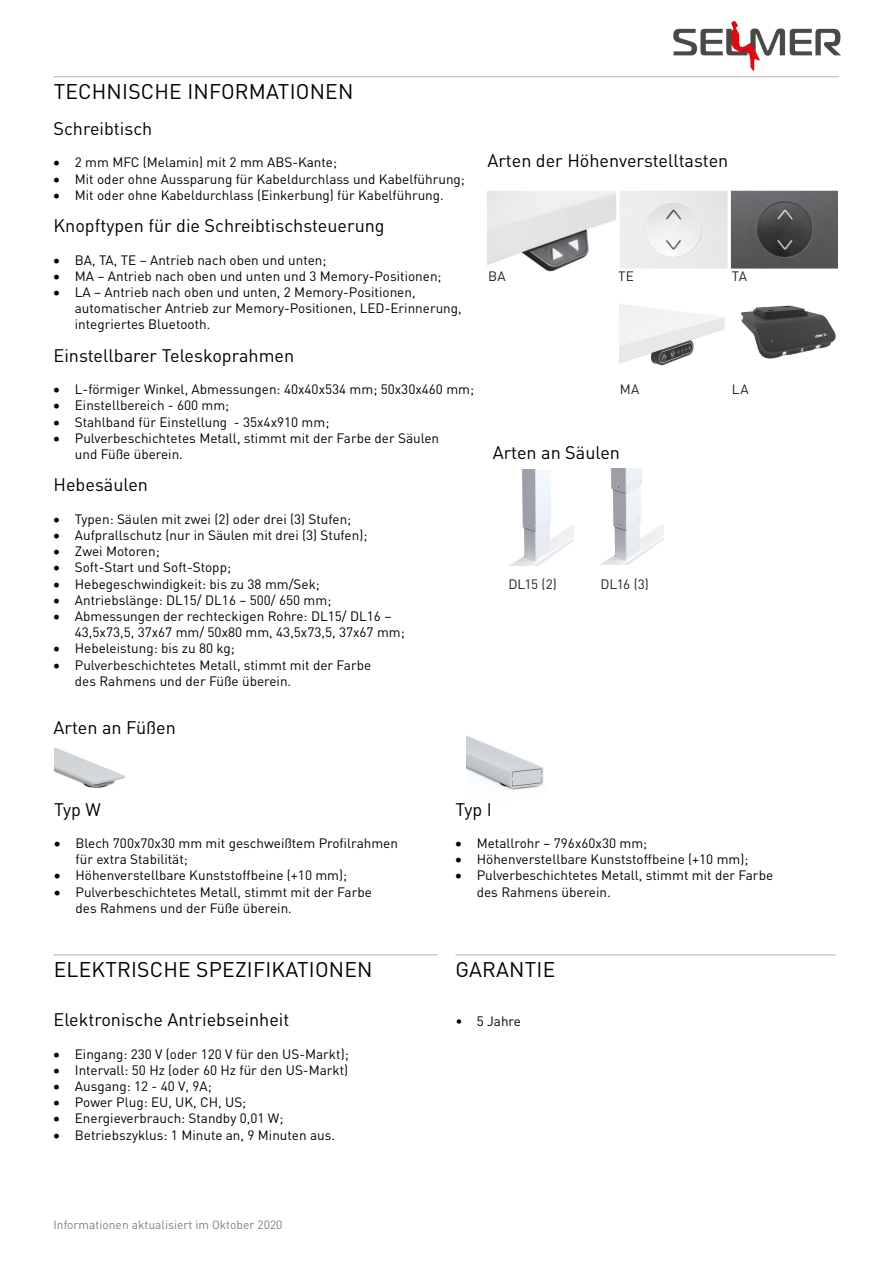
<style>
.page{position:relative;width:893px;height:1263px;background:#fff}
.page>*{position:absolute;margin:0;border:0;box-sizing:border-box;transform-origin:0 0}
.Pavadinimas_1{font:21px "DIN Pro";letter-spacing:.01em;color:#000}
.Pavadinimas_2{font:18px "DIN Pro";color:#000}
.t1{font:13.5px/16.2px "DIN Pro";color:#000}
.lentele_kunas_-_medz{font:13.5px "DIN Pro";letter-spacing:.01em;color:#231f20}
.t2{font:12px "DIN Pro";color:#808080}
</style>
<div class="page">
<img style="left:466px;top:735px;width:78px;height:55px">
<img style="left:54px;top:747px;width:71px;height:42px">
<hr style="left:455px;top:954px;width:381px;height:1px;background:#b2b2b2">
<hr style="left:54px;top:76px;width:785px;height:1px;background:#b2b2b2">
<img style="left:511px;top:469px;width:62px;height:96px">
<img style="left:601px;top:468px;width:63px;height:96px">
<hr style="left:54px;top:954px;width:383px;height:1px;background:#b2b2b2">
<img style="left:487px;top:190px;width:350px;height:82px">
<img style="left:740px;top:305px;width:96px;height:54px">
<img style="left:620px;top:304px;width:105px;height:62px">
<img style="left:674px;top:21px;width:167px;height:50px">
<p class="Pavadinimas_1" style="left:54px;top:77px;width:301px">TECHNISCHE INFORMATIONEN</p>
<p class="Pavadinimas_2" style="left:54px;top:116px;width:100px">Schreibtisch</p>
<p class="t1" style="left:54px;top:154px;width:285px">• 2 mm MFC (Melamin) mit 2 mm ABS-Kante;</p>
<p class="t1" style="left:54px;top:170px;width:413px">• Mit oder ohne Aussparung für Kabeldurchlass und Kabelführung;</p>
<p class="t1" style="left:54px;top:186px;width:392px">• Mit oder ohne Kabeldurchlass (Einkerbung) für Kabelführung.</p>
<p class="Pavadinimas_2" style="left:54px;top:213px;width:333px">Knopftypen für die Schreibtischsteuerung</p>
<p class="t1" style="left:54px;top:251px;width:274px">• BA, TA, TE – Antrieb nach oben und unten;</p>
<p class="t1" style="left:54px;top:267px;width:390px">• MA – Antrieb nach oben und unten und 3 Memory-Positionen;</p>
<p class="t1" style="left:75px;top:283px;width:388px;text-indent:-21px">• LA – Antrieb nach oben und unten, 2 Memory-Positionen, automatischer Antrieb zur Memory-Positionen, LED-Erinnerung, integriertes Bluetooth.</p>
<p class="Pavadinimas_2" style="left:54px;top:343px;width:242px">Einstellbarer Teleskoprahmen</p>
<p class="t1" style="left:54px;top:381px;width:422px">• L-förmiger Winkel, Abmessungen: 40x40x534 mm; 50x30x460 mm;</p>
<p class="t1" style="left:54px;top:397px;width:177px">• Einstellbereich - 600 mm;</p>
<p class="t1" style="left:54px;top:413px;width:277px">• Stahlband für Einstellung - 35x4x910 mm;</p>
<p class="t1" style="left:75px;top:429px;width:366px;text-indent:-21px">• Pulverbeschichtetes Metall, stimmt mit der Farbe der Säulen und Füße überein.</p>
<p class="Pavadinimas_2" style="left:54px;top:473px;width:96px">Hebesäulen</p>
<p class="t1" style="left:54px;top:510px;width:299px">• Typen: Säulen mit zwei (2) oder drei (3) Stufen;</p>
<p class="t1" style="left:54px;top:526px;width:315px">• Aufprallschutz (nur in Säulen mit drei (3) Stufen);</p>
<p class="t1" style="left:54px;top:543px;width:108px">• Zwei Motoren;</p>
<p class="t1" style="left:54px;top:559px;width:179px">• Soft-Start und Soft-Stopp;</p>
<p class="t1" style="left:54px;top:575px;width:268px">• Hebegeschwindigkeit: bis zu 38 mm/Sek;</p>
<p class="t1" style="left:54px;top:591px;width:279px">• Antriebslänge: DL15/ DL16 – 500/ 650 mm;</p>
<p class="t1" style="left:75px;top:607px;width:331px;text-indent:-21px">• Abmessungen der rechteckigen Rohre: DL15/ DL16 –<br>43,5x73,5, 37x67 mm/ 50x80 mm, 43,5x73,5, 37x67 mm;</p>
<p class="t1" style="left:54px;top:640px;width:183px">• Hebeleistung: bis zu 80 kg;</p>
<p class="t1" style="left:75px;top:656px;width:298px;text-indent:-21px">• Pulverbeschichtetes Metall, stimmt mit der Farbe des Rahmens und der Füße überein.</p>
<p class="Pavadinimas_2" style="left:54px;top:716px;width:124px">Arten an Füßen</p>
<p class="Pavadinimas_2" style="left:487px;top:149px;width:242px">Arten der Höhenverstelltasten</p>
<p class="lentele_kunas_-_medz" style="left:488px;top:267px;width:19px">BA</p>
<p class="lentele_kunas_-_medz" style="left:618px;top:267px;width:17px">TE</p>
<p class="lentele_kunas_-_medz" style="left:732px;top:267px;width:17px">TA</p>
<p class="lentele_kunas_-_medz" style="left:620px;top:380px;width:21px">MA</p>
<p class="lentele_kunas_-_medz" style="left:732px;top:380px;width:18px">LA</p>
<p class="Pavadinimas_2" style="left:493px;top:440px;width:129px">Arten an Säulen</p>
<p class="lentele_kunas_-_medz" style="left:508px;top:575px;width:50px">DL15 (2)</p>
<p class="lentele_kunas_-_medz" style="left:600px;top:575px;width:50px">DL16 (3)</p>
<p class="Pavadinimas_2" style="left:54px;top:797px;width:48px">Typ W</p>
<p class="t1" style="left:76px;top:834px;width:324px;text-indent:-21px">• Blech 700x70x30 mm mit geschweißtem Profilrahmen für extra Stabilität;</p>
<p class="t1" style="left:54px;top:867px;width:294px">• Höhenverstellbare Kunststoffbeine (+10 mm);</p>
<p class="t1" style="left:76px;top:883px;width:298px;text-indent:-21px">• Pulverbeschichtetes Metall, stimmt mit der Farbe des Rahmens und der Füße überein.</p>
<p class="Pavadinimas_1" style="left:54px;top:955px;width:320px">ELEKTRISCHE SPEZIFIKATIONEN</p>
<p class="Pavadinimas_2" style="left:54px;top:1007px;width:237px">Elektronische Antriebseinheit</p>
<p class="t1" style="left:54px;top:1045px;width:297px">• Eingang: 230 V (oder 120 V für den US-Markt);</p>
<p class="t1" style="left:54px;top:1061px;width:296px">• Intervall: 50 Hz (oder 60 Hz für den US-Markt)</p>
<p class="t1" style="left:54px;top:1077px;width:160px">• Ausgang: 12 - 40 V, 9A;</p>
<p class="t1" style="left:54px;top:1093px;width:194px">• Power Plug: EU, UK, CH, US;</p>
<p class="t1" style="left:54px;top:1110px;width:231px">• Energieverbrauch: Standby 0,01 W;</p>
<p class="t1" style="left:54px;top:1126px;width:283px">• Betriebszyklus: 1 Minute an, 9 Minuten aus.</p>
<p class="t2" style="left:54px;top:1217px;width:230px">Informationen aktualisiert im Oktober 2020</p>
<p class="Pavadinimas_2" style="left:455px;top:797px;width:38px">Typ I</p>
<p class="t1" style="left:455px;top:834px;width:193px">• Metallrohr – 796x60x30 mm;</p>
<p class="t1" style="left:455px;top:850px;width:294px">• Höhenverstellbare Kunststoffbeine (+10 mm);</p>
<p class="t1" style="left:477px;top:867px;width:298px;text-indent:-21px">• Pulverbeschichtetes Metall, stimmt mit der Farbe des Rahmens überein.</p>
<p class="Pavadinimas_1" style="left:456px;top:955px;width:101px">GARANTIE</p>
<p class="t1" style="left:455px;top:1012px;width:67px">• 5 Jahre</p>
</div>
